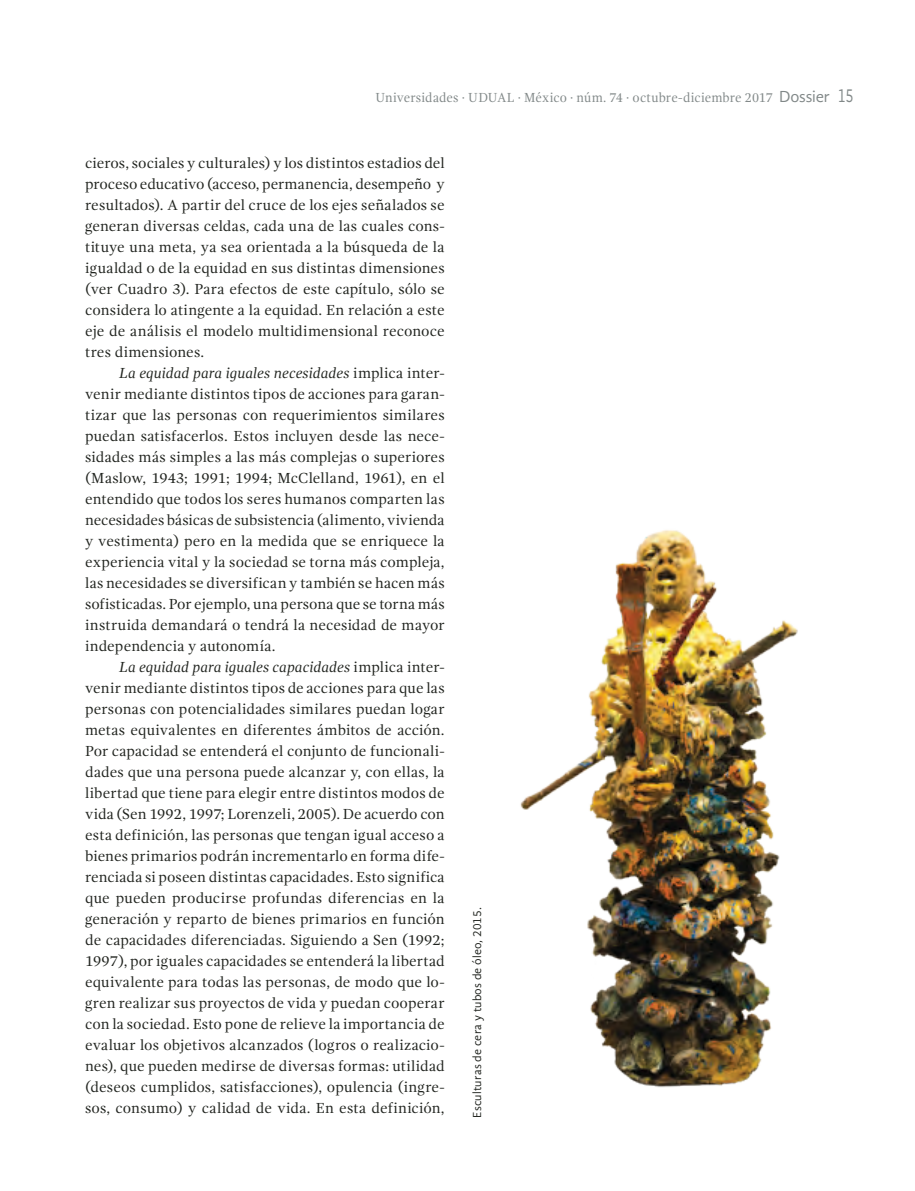
<style>
.page{position:relative;width:915px;height:1191px;background:#fff}
.page>*{position:absolute;margin:0;border:0;box-sizing:border-box;transform-origin:0 0}
.Art_-_Cuerpo_de_txt{font:15px/21px "Gandhi Serif";letter-spacing:.005em;color:#20231e;text-align:justify}
.t1{font:13.5px "Gandhi Serif";letter-spacing:.005em;color:#818888;scale:.95 1}
.Art_-_Marq_izq{font:12px "Gandhi Sans";letter-spacing:.015em;color:#20231e}
.s1{font-family:"Gandhi Sans";font-size:16.5px}
.s2{font-family:"Gandhi Sans";font-size:19.5px}
.s3{font-style:italic}
</style>
<div class="page">
<img style="left:520px;top:530px;width:278px;height:558px">
<p class="t1" style="left:375px;top:90px;width:504px">Universidades · UDUAL · México · núm. 74 · octubre-diciembre 2017 <span class="s1">Dossier</span> <span class="s2">15</span></p>
<p class="Art_-_Cuerpo_de_txt" style="left:85px;top:153px;width:361px">cieros, sociales y culturales) y los distintos estadios del proceso educativo (acceso, permanencia, desempeño y resultados). A partir del cruce de los ejes señalados se generan diversas celdas, cada una de las cuales cons&shy;tituye una meta, ya sea orientada a la búsqueda de la igualdad o de la equidad en sus distintas dimensiones (ver Cuadro 3). Para efectos de este capítulo, sólo se considera lo atingente a la equidad. En relación a este eje de análisis el modelo multidimensional reconoce tres dimensiones.</p>
<p class="Art_-_Cuerpo_de_txt" style="left:85px;top:363px;width:361px;text-indent:34px"><span class="s3">La equidad para iguales necesidades</span> implica inter&shy;venir mediante distintos tipos de acciones para garan&shy;tizar que las personas con requerimientos similares puedan satisfacerlos. Estos incluyen desde las nece&shy;sidades más simples a las más complejas o superiores (Maslow, 1943; 1991; 1994; McClelland, 1961), en el entendido que todos los seres humanos comparten las necesidades básicas de subsistencia (alimento, vivienda y vestimenta) pero en la medida que se enriquece la experiencia vital y la sociedad se torna más compleja, las necesidades se diversifican y también se hacen más sofisticadas. Por ejemplo, una persona que se torna más instruida demandará o tendrá la necesidad de mayor independencia y autonomía.</p>
<p class="Art_-_Cuerpo_de_txt" style="left:85px;top:657px;width:361px;text-indent:34px"><span class="s3">La equidad para iguales capacidades</span> implica inter&shy;venir mediante distintos tipos de acciones para que las personas con potencialidades similares puedan logar metas equivalentes en diferentes ámbitos de acción.<br>Por capacidad se entenderá el conjunto de funcionali&shy;dades que una persona puede alcanzar y, con ellas, la libertad que tiene para elegir entre distintos modos de vida (Sen 1992, 1997; Lorenzeli, 2005). De acuerdo con esta definición, las personas que tengan igual acceso a bienes primarios podrán incrementarlo en forma dife&shy;renciada si poseen distintas capacidades. Esto significa que pueden producirse profundas diferencias en la generación y reparto de bienes primarios en función de capacidades diferenciadas. Siguiendo a Sen (1992; 1997), por iguales capacidades se entenderá la libertad equivalente para todas las personas, de modo que lo&shy;gren realizar sus proyectos de vida y puedan cooperar con la sociedad. Esto pone de relieve la importancia de evaluar los objetivos alcanzados (logros o realizacio&shy;nes), que pueden medirse de diversas formas: utilidad (deseos cumplidos, satisfacciones), opulencia (ingre&shy;sos, consumo) y calidad de vida. En esta definición,</p>
<p class="Art_-_Marq_izq" style="left:470px;top:1117px;width:212px;rotate:-90deg">Esculturas de cera y tubos de óleo, 2015.</p>
</div>
